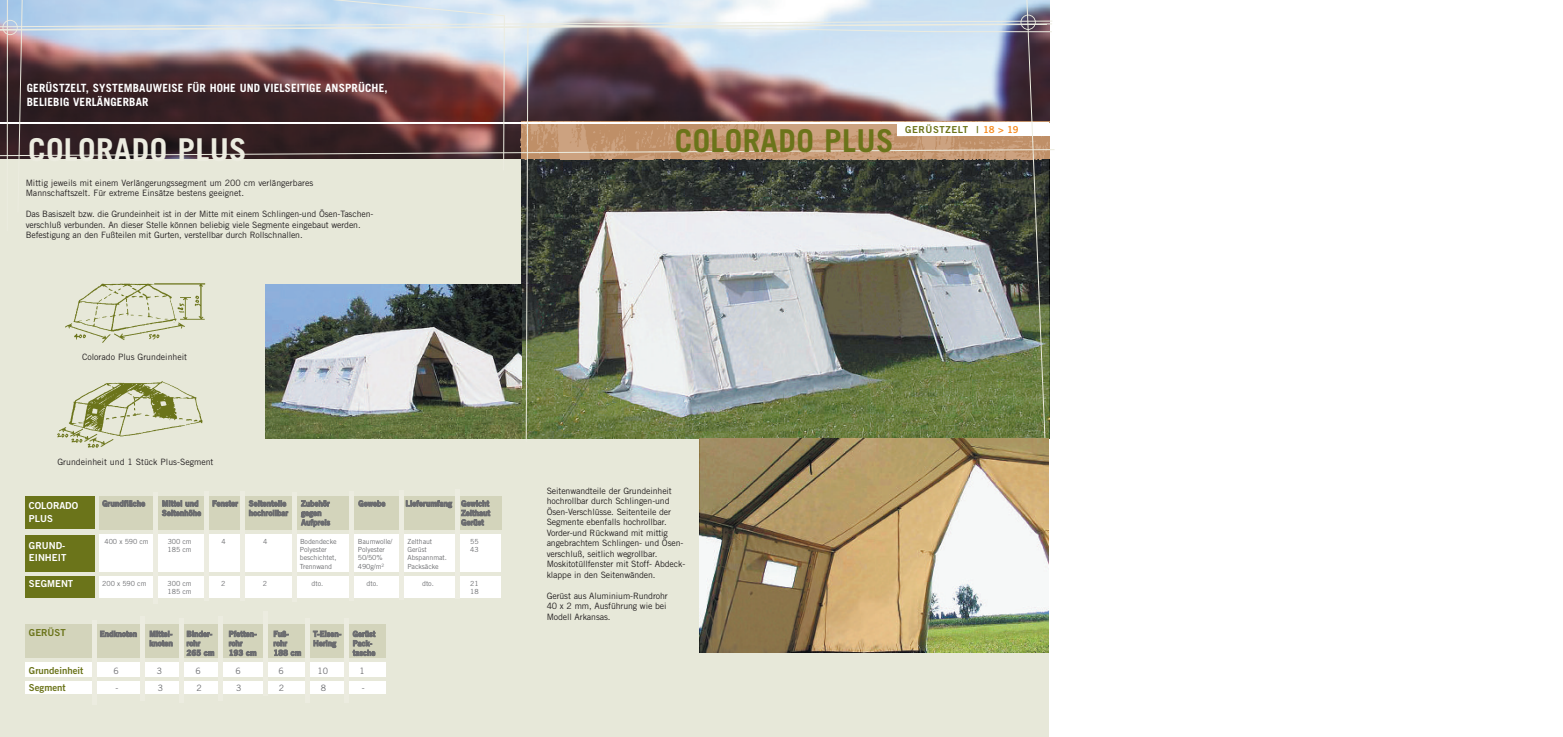
<style>
.page{position:relative;width:1563px;height:737px;background:#fff}
.page>*{position:absolute;margin:0;border:0;box-sizing:border-box;transform-origin:0 0}
.t1{font:700 31.5px "Trade Gothic";letter-spacing:.01em;color:#6b741a}
.t2{font:700 31.5px "Trade Gothic";letter-spacing:.01em;color:#ecece0}
.t3{font:700 11.38px/14.9px "Trade Gothic";letter-spacing:.01em;color:#fff}
.t4{font:9.62px/12.2px "Trade Gothic Bold Two";color:#fff}
.t5{font:9.62px "Trade Gothic Bold Two";color:#6b741a}
.t6{font:9.62px "Trade Gothic Bold Two";letter-spacing:.06em;color:#6b741a}
.t7{font:8.75px/10.5px "Trade Gothic";letter-spacing:-.01em;color:#231f20}
.t8{font:8.75px "Trade Gothic";color:#6c6d70}
.t9{font:7.88px "Trade Gothic Bold Two";letter-spacing:.005em;color:#6c6d70}
.t10{font:7px "Trade Gothic";letter-spacing:-.01em;color:#6c6d70}
.s1{color:#f68f26}
</style>
<div class="page">
<div style="left:0;top:0;width:1049px;height:737px;background:#e7e8d9"></div>
<img style="left:0;top:0;width:1055px;height:459px">
<svg style="left:6px;top:0;width:499px;height:232px"></svg>
<img style="left:265px;top:284px;width:256px;height:154px">
<img style="left:700px;top:438px;width:348px;height:214px">
<div style="left:45px;top:269px;width:180px;height:100px;background:#e7e8d9"></div>
<img style="left:65px;top:283px;width:141px;height:60px">
<div style="left:52px;top:374px;width:180px;height:100px;background:#e7e8d9"></div>
<img style="left:57px;top:381px;width:146px;height:67px">
<div style="left:25px;top:496px;width:69px;height:33px;background:#6b741a"></div>
<div style="left:25px;top:535px;width:69px;height:36px;background:#6b741a"></div>
<div style="left:25px;top:576px;width:69px;height:21px;background:#6b741a"></div>
<div style="left:99px;top:534px;width:402px;height:38px;background:#fff"></div>
<div style="left:99px;top:577px;width:402px;height:21px;background:#fff"></div>
<div style="left:99px;top:496px;width:403px;height:33px;background:#d3d4bb"></div>
<div style="left:153px;top:492px;width:5px;height:111px;background:#ecece0"></div>
<div style="left:204px;top:492px;width:5px;height:109px;background:#ecece0"></div>
<div style="left:240px;top:492px;width:5px;height:109px;background:#ecece0"></div>
<div style="left:292px;top:492px;width:5px;height:109px;background:#ecece0"></div>
<div style="left:349px;top:491px;width:5px;height:109px;background:#ecece0"></div>
<div style="left:398px;top:490px;width:5px;height:110px;background:#ecece0"></div>
<div style="left:455px;top:489px;width:5px;height:110px;background:#ecece0"></div>
<div style="left:25px;top:662px;width:361px;height:14px;background:#fff"></div>
<div style="left:25px;top:681px;width:361px;height:13px;background:#fff"></div>
<div style="left:25px;top:624px;width:361px;height:34px;background:#d3d4bb"></div>
<hr style="left:93px;top:620px;width:4px;height:84px;background:#ecece0">
<hr style="left:141px;top:616px;width:4px;height:84px;background:#ecece0">
<hr style="left:179px;top:618px;width:4px;height:84px;background:#ecece0">
<hr style="left:219px;top:616px;width:4px;height:84px;background:#ecece0">
<hr style="left:264px;top:611px;width:4px;height:84px;background:#ecece0">
<hr style="left:305px;top:618px;width:4px;height:84px;background:#ecece0">
<div style="left:344px;top:618px;width:5px;height:85px;background:#ecece0"></div>
<h2 class="t3" style="left:27px;top:81px;width:362px">GERÜSTZELT, SYSTEMBAUWEISE FÜR HOHE UND VIELSEITIGE ANSPRÜCHE,<br>BELIEBIG VERLÄNGERBAR</h2>
<h1 class="t2" style="left:28px;top:138px;width:220px">COLORADO PLUS</h1>
<p class="t7" style="left:26px;top:178px;width:289px">Mittig jeweils mit einem Verlängerungssegment um 200 cm verlängerbares<br>Mannschaftszelt. Für extreme Einsätze bestens geeignet.</p>
<p class="t7" style="left:26px;top:210px;width:349px">Das Basiszelt bzw. die Grundeinheit ist in der Mitte mit einem Schlingen-und Ösen-Taschen&shy;verschluß verbunden. An dieser Stelle können beliebig viele Segmente eingebaut werden.<br>Befestigung an den Fußteilen mit Gurten, verstellbar durch Rollschnallen.</p>
<p class="t7" style="left:82px;top:352px;width:107px">Colorado Plus Grundeinheit</p>
<p class="t7" style="left:57px;top:457px;width:158px">Grundeinheit und 1 Stück Plus-Segment</p>
<p class="t9" style="left:102px;top:500px;width:44px">Grundfläche</p>
<p class="t9" style="left:162px;top:500px;width:38px">Mittel und</p>
<p class="t9" style="left:212px;top:500px;width:27px">Fenster</p>
<p class="t9" style="left:249px;top:500px;width:39px">Seitenteile</p>
<p class="t9" style="left:301px;top:500px;width:30px">Zubehör</p>
<p class="t9" style="left:358px;top:500px;width:28px">Gewebe</p>
<p class="t9" style="left:406px;top:500px;width:85px">Lieferumfang Gewicht</p>
<p class="t9" style="left:162px;top:510px;width:41px">Seitenhöhe</p>
<p class="t9" style="left:249px;top:510px;width:41px">hochrollbar</p>
<p class="t9" style="left:301px;top:510px;width:22px">gegen</p>
<p class="t9" style="left:461px;top:510px;width:30px">Zelthaut</p>
<p class="t9" style="left:301px;top:519px;width:30px">Aufpreis</p>
<p class="t9" style="left:461px;top:519px;width:24px">Gerüst</p>
<p class="t10" style="left:105px;top:538px;width:46px">400 x 590 cm</p>
<p class="t10" style="left:168px;top:538px;width:26px">300 cm</p>
<p class="t10" style="left:221px;top:538px;width:6px">4</p>
<p class="t10" style="left:263px;top:538px;width:6px">4</p>
<p class="t10" style="left:300px;top:538px;width:38px">Bodendecke</p>
<p class="t10" style="left:358px;top:538px;width:36px">Baumwolle/</p>
<p class="t10" style="left:407px;top:538px;width:26px">Zelthaut</p>
<p class="t10" style="left:470px;top:538px;width:10px">55</p>
<p class="t10" style="left:168px;top:547px;width:26px">185 cm</p>
<p class="t10" style="left:300px;top:547px;width:28px">Polyester</p>
<p class="t10" style="left:358px;top:547px;width:28px">Polyester</p>
<p class="t10" style="left:407px;top:547px;width:21px">Gerüst</p>
<p class="t10" style="left:470px;top:547px;width:10px">43</p>
<p class="t10" style="left:300px;top:555px;width:38px">beschichtet,</p>
<p class="t10" style="left:358px;top:555px;width:26px">50/50%</p>
<p class="t10" style="left:407px;top:555px;width:41px">Abspannmat.</p>
<p class="t10" style="left:300px;top:564px;width:34px">Trennwand</p>
<p class="t10" style="left:358px;top:564px;width:28px">490g/m<sup>2</sup></p>
<p class="t10" style="left:407px;top:564px;width:33px">Packsäcke</p>
<p class="t10" style="left:102px;top:580px;width:46px">200 x 590 cm</p>
<p class="t10" style="left:168px;top:580px;width:26px">300 cm</p>
<p class="t10" style="left:221px;top:580px;width:6px">2</p>
<p class="t10" style="left:263px;top:580px;width:6px">2</p>
<p class="t10" style="left:312px;top:580px;width:13px">dto.</p>
<p class="t10" style="left:367px;top:580px;width:13px">dto.</p>
<p class="t10" style="left:422px;top:580px;width:13px">dto.</p>
<p class="t10" style="left:470px;top:580px;width:10px">21</p>
<p class="t10" style="left:168px;top:589px;width:26px">185 cm</p>
<p class="t10" style="left:470px;top:589px;width:10px">18</p>
<p class="t4" style="left:29px;top:500px;width:51px">COLORADO<br>PLUS</p>
<p class="t4" style="left:29px;top:540px;width:39px">GRUND-<br>EINHEIT</p>
<p class="t4" style="left:29px;top:578px;width:46px">SEGMENT</p>
<p class="t5" style="left:29px;top:629px;width:38px">GERÜST</p>
<p class="t5" style="left:29px;top:667px;width:56px">Grundeinheit</p>
<p class="t8" style="left:113px;top:668px;width:7px">6</p>
<p class="t8" style="left:157px;top:668px;width:7px">3</p>
<p class="t8" style="left:196px;top:668px;width:7px">6</p>
<p class="t8" style="left:235px;top:668px;width:7px">6</p>
<p class="t8" style="left:278px;top:668px;width:7px">6</p>
<p class="t8" style="left:318px;top:668px;width:12px">10</p>
<p class="t8" style="left:360px;top:668px;width:7px">1</p>
<p class="t5" style="left:29px;top:684px;width:38px">Segment</p>
<p class="t8" style="left:116px;top:684px;width:4px">-</p>
<p class="t8" style="left:158px;top:684px;width:7px">3</p>
<p class="t8" style="left:196px;top:684px;width:7px">2</p>
<p class="t8" style="left:236px;top:684px;width:7px">3</p>
<p class="t8" style="left:279px;top:684px;width:7px">2</p>
<p class="t8" style="left:321px;top:684px;width:7px">8</p>
<p class="t8" style="left:362px;top:684px;width:4px">-</p>
<p class="t9" style="left:100px;top:631px;width:39px">Endknoten</p>
<p class="t9" style="left:149px;top:631px;width:25px">Mittel-</p>
<p class="t9" style="left:187px;top:631px;width:27px">Binder-</p>
<p class="t9" style="left:229px;top:631px;width:30px">Pfetten-</p>
<p class="t9" style="left:273px;top:631px;width:17px">Fuß-</p>
<p class="t9" style="left:313px;top:631px;width:30px">T-Eisen-</p>
<p class="t9" style="left:353px;top:631px;width:24px">Gerüst</p>
<p class="t9" style="left:149px;top:640px;width:25px">knoten</p>
<p class="t9" style="left:187px;top:640px;width:15px">rohr</p>
<p class="t9" style="left:229px;top:640px;width:15px">rohr</p>
<p class="t9" style="left:273px;top:640px;width:15px">rohr</p>
<p class="t9" style="left:313px;top:640px;width:24px">Hering</p>
<p class="t9" style="left:353px;top:640px;width:21px">Pack-</p>
<p class="t9" style="left:187px;top:650px;width:29px">265 cm</p>
<p class="t9" style="left:229px;top:650px;width:29px">193 cm</p>
<p class="t9" style="left:273px;top:650px;width:29px">188 cm</p>
<p class="t9" style="left:353px;top:650px;width:24px">tasche</p>
<h1 class="t1" style="left:675px;top:129px;width:220px">COLORADO PLUS</h1>
<p class="t6" style="left:905px;top:126px;width:115px">GERÜSTZELT | <span class="s1">18 &gt; 19</span></p>
<p class="t7" style="left:547px;top:486px;width:140px">Seitenwandteile der Grundeinheit hochrollbar durch Schlingen-und Ösen-Verschlüsse. Seitenteile der Segmente ebenfalls hochrollbar.<br>Vorder-und Rückwand mit mittig angebrachtem Schlingen- und Ösen&shy;verschluß, seitlich wegrollbar.<br>Moskitotüllfenster mit Stoff- Abdeck&shy;klappe in den Seitenwänden.</p>
<p class="t7" style="left:547px;top:591px;width:123px">Gerüst aus Aluminium-Rundrohr<br>40 x 2 mm, Ausführung wie bei<br>Modell Arkansas.</p>
</div>
